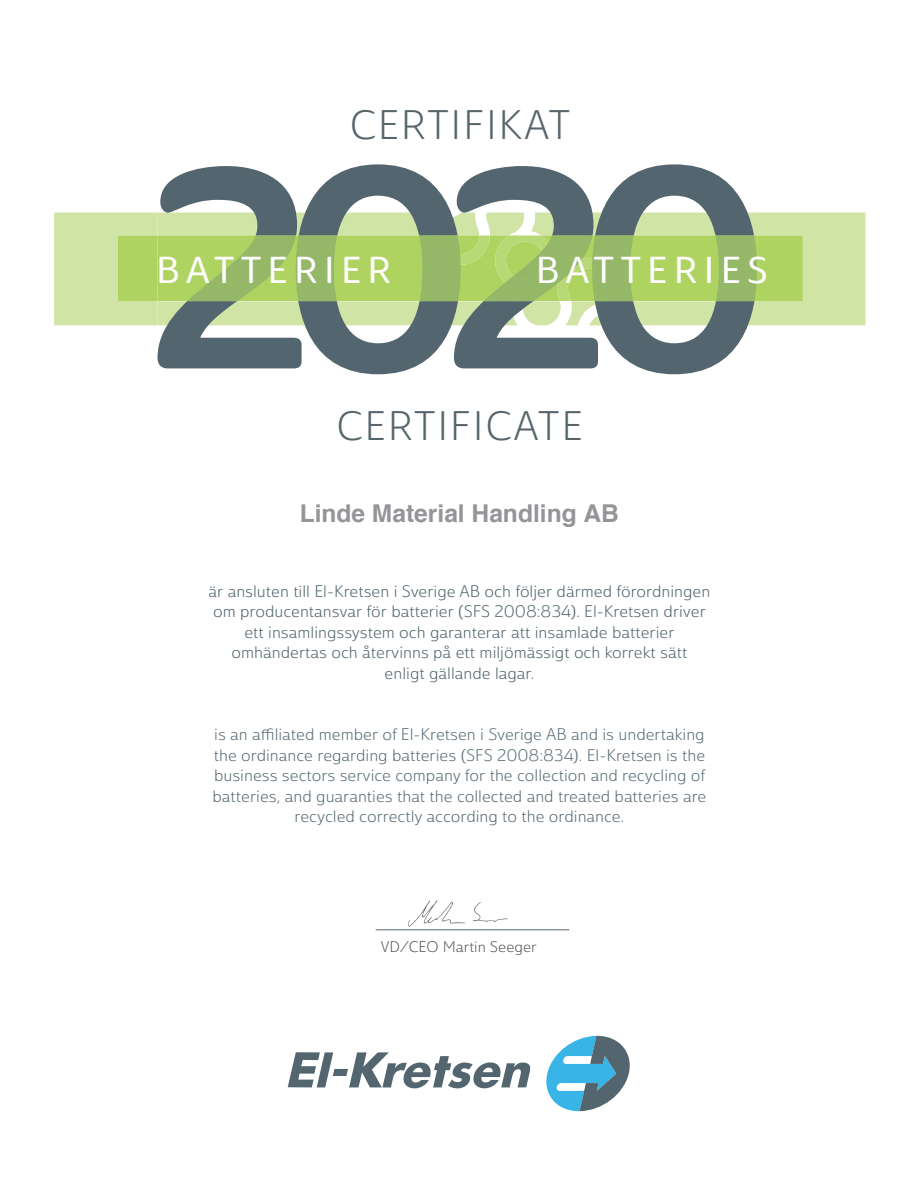
<style>
.page{position:relative;width:918px;height:1188px;background:#fff}
.page>*{position:absolute;margin:0;border:0;box-sizing:border-box;transform-origin:0 0}
.t1{font:500 expanded 279.15px "Solitas";color:#53656e}
.t2{font:300 expanded 40.2px "Solitas";letter-spacing:.04em;color:#57646a}
.t3{font:36.45px "Solitas Ext Boo";letter-spacing:.17em;color:#fff}
.t4{font:700 24.6px "Helvetica";color:#939598}
.t5{font:300 expanded 16.35px/20.5px "Solitas";color:#5b6c75;text-align:center}
.t6{font:300 expanded 16.35px/20.5px "Solitas";color:#53656e;text-align:center}
.t7{font:300 expanded 15px "Solitas";color:#57585a}
</style>
<div class="page">
<hr style="left:376px;top:929px;width:193px;height:1px;background:#53656e">
<img style="left:407px;top:900px;width:101px;height:27px">
<svg style="left:546px;top:1036px;width:84px;height:75px"></svg>
<svg style="left:288px;top:1052px;width:243px;height:36px"></svg>
<div style="left:54px;top:213px;width:811px;height:112px;background:#d0e4a5"></div>
<div style="left:118px;top:235px;width:685px;height:66px;background:#afd361"></div>
<svg style="left:158px;top:213px;width:599px;height:112px;background:#bfdb82"></svg>
<h2 class="t2" style="left:350px;top:110px;width:222px">CERTIFIKAT</h2>
<h1 class="t1" style="left:146px;top:99px;width:628px">2020</h1>
<h3 class="t3" style="left:536px;top:257px;width:234px">BATTERIES</h3>
<h3 class="t3" style="left:156px;top:257px;width:237px">BATTERIER</h3>
<h2 class="t2" style="left:336px;top:411px;width:248px">CERTIFICATE</h2>
<h3 class="t4" style="left:300px;top:503px;width:321px">Linde Material Handling AB</h3>
<p class="t6" style="left:209px;top:582px;width:503px">är ansluten till El-Kretsen i Sverige AB och följer därmed förordningen om producentansvar för batterier (SFS 2008:834). El-Kretsen driver ett insamlingssystem och garanterar att insamlade batterier omhändertas och återvinns på ett miljömässigt och korrekt sätt<br>enligt gällande lagar.</p>
<p class="t5" style="left:213px;top:725px;width:495px">is an affiliated member of El-Kretsen i Sverige AB and is undertaking the ordinance regarding batteries (SFS 2008:834). El-Kretsen is the business sectors service company for the collection and recycling of batteries, and guaranties that the collected and treated batteries are recycled correctly according to the ordinance.</p>
<p class="t7" style="left:381px;top:941px;width:157px">VD/CEO Martin Seeger</p>
</div>
